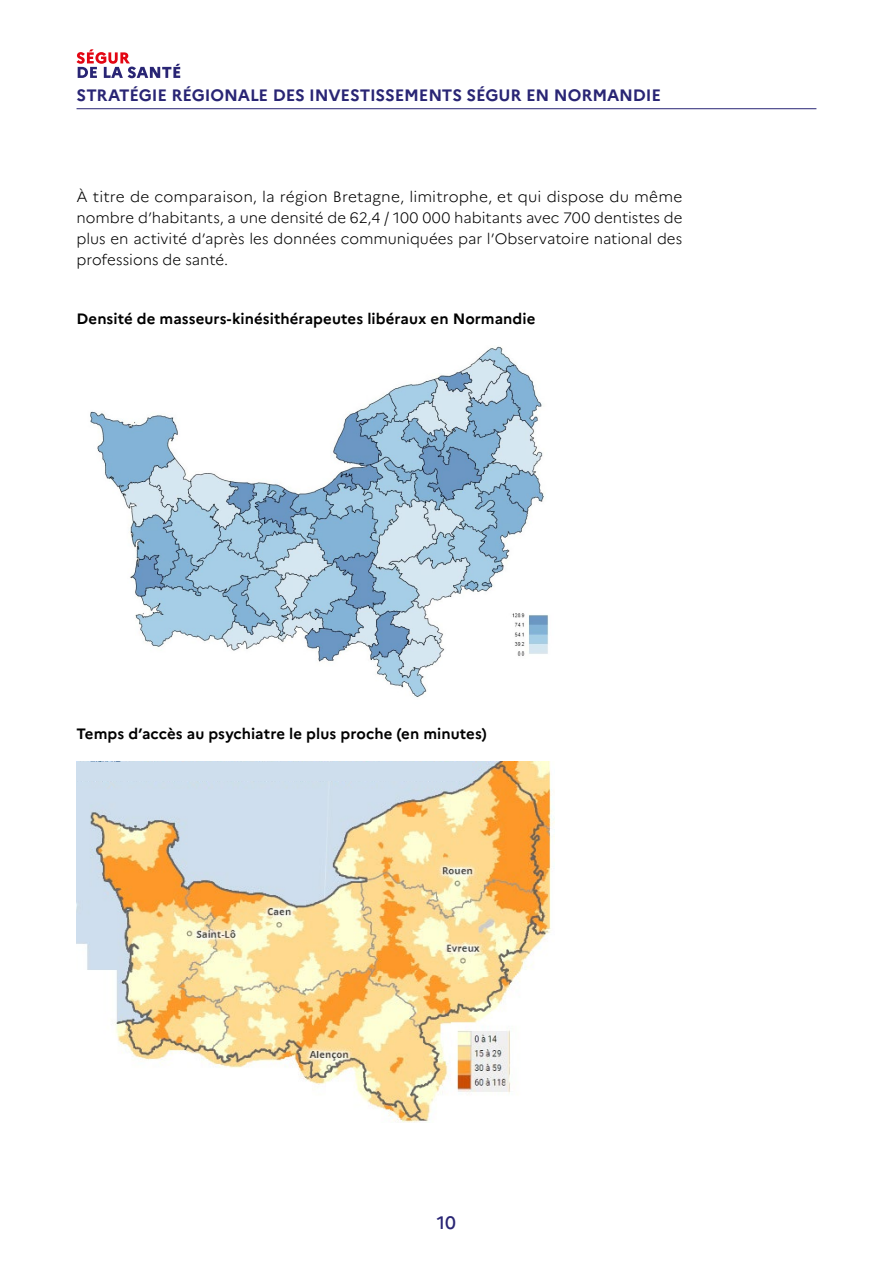
<style>
.page{position:relative;width:893px;height:1263px;background:#fff}
.page>*{position:absolute;margin:0;border:0;box-sizing:border-box;transform-origin:0 0}
.t1{font:500 18px "Marianne";color:#292574}
.t2{font:700 16.5px "Marianne";letter-spacing:-.01em;color:#292574}
.t3{font:300 15px/21px "Marianne";letter-spacing:-.005em;color:#000;text-align:justify}
.t4{font:700 15px "Marianne";letter-spacing:.005em;color:#000}
</style>
<div class="page">
<hr style="left:77px;top:108px;width:739px;height:1px;background:#292574">
<svg style="left:77px;top:49px;width:103px;height:29px"></svg>
<img style="left:90px;top:346px;width:459px;height:351px">
<img style="left:77px;top:762px;width:478px;height:360px">
<div style="left:77px;top:762px;width:395px;height:18px;background:#cedeed"></div>
<p class="t2" style="left:77px;top:85px;width:586px">STRATÉGIE RÉGIONALE DES INVESTISSEMENTS SÉGUR EN NORMANDIE</p>
<p class="t3" style="left:77px;top:186px;width:607px">À titre de comparaison, la région Bretagne, limitrophe, et qui dispose du même nombre d’habitants, a une densité de 62,4 / 100 000 habitants avec 700 dentistes de plus en activité d’après les données communiquées par l’Observatoire national des professions de santé.</p>
<p class="t4" style="left:77px;top:310px;width:460px">Densité de masseurs-kinésithérapeutes libéraux en Normandie</p>
<p class="t4" style="left:77px;top:725px;width:412px">Temps d’accès au psychiatre le plus proche (en minutes)</p>
<p class="t1" style="left:437px;top:1212px;width:21px">10</p>
</div>
